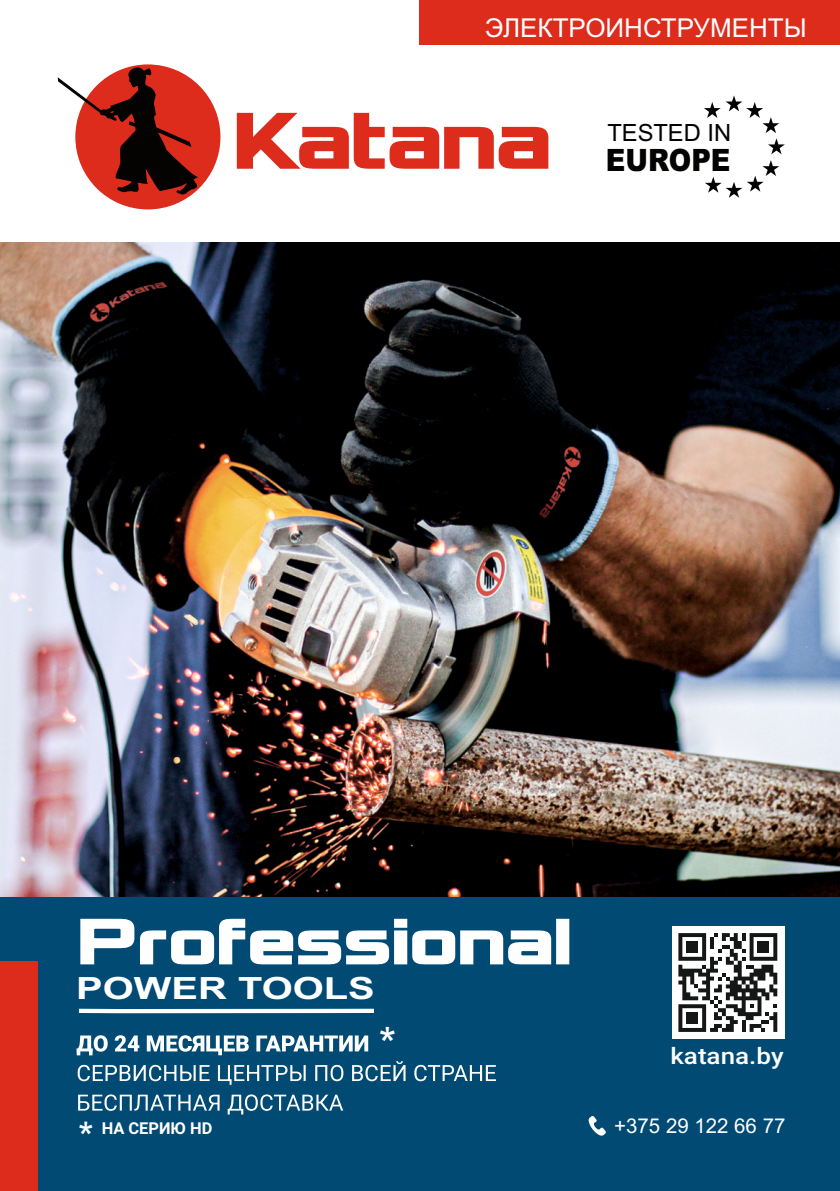
<style>
.page{position:relative;width:840px;height:1191px;background:#fff}
.page>*{position:absolute;margin:0;border:0;box-sizing:border-box;transform-origin:0 0}
.t1{font:46.8px "Arial";color:#fff}
.t2{font:41.8px "Arial";color:#fff}
.t3{font:900 30.8px "Arial";color:#040302;scale:.88 1}
.t4{font:700 30.6px "Arial";color:#fff;scale:1.3 1}
.t5{font:26px "Arial";color:#fff}
.t6{font:23.8px "Arial";color:#040302}
.t7{font:500 22.8px "Roboto";color:#fff;scale:1.14 1}
.t8{font:20.4px "Arial";color:#fff}
.t9{font:700 16.4px "Roboto";color:#fff}
</style>
<div class="page">
<div style="left:0;top:896px;width:839px;height:295px;background:#004a73"></div>
<div style="left:75px;top:64px;width:145px;height:145px;background:#dd2b1c;border-radius:50%"></div>
<svg style="left:237px;top:113px;width:311px;height:56px"></svg>
<svg style="left:58px;top:66px;width:140px;height:129px"></svg>
<div style="left:0;top:961px;width:38px;height:230px;background:#dd2b1c"></div>
<svg style="left:80px;top:918px;width:490px;height:47px"></svg>
<svg style="left:704px;top:95px;width:80px;height:59px"></svg>
<svg style="left:705px;top:160px;width:73px;height:38px"></svg>
<div style="left:419px;top:0;width:420px;height:45px;background:#dd2b1c"></div>
<img style="left:0;top:242px;width:839px;height:654px">
<svg style="left:76px;top:1035px;width:419px;height:79px"></svg>
<div style="left:671px;top:926px;width:113px;height:113px;background:#fff"></div>
<svg style="left:678px;top:933px;width:98px;height:99px"></svg>
<svg style="left:588px;top:1116px;width:17px;height:19px"></svg>
<svg style="left:78px;top:1008px;width:296px;height:6px"></svg>
<p class="t5" style="left:485px;top:18px;width:323px">ЭЛЕКТРОИНСТРУМЕНТЫ</p>
<p class="t6" style="left:607px;top:123px;width:125px">TESTED IN</p>
<p class="t3" style="left:605px;top:149px;width:143px">EUROPE</p>
<p class="t4" style="left:76px;top:976px;width:231px">POWER TOOLS</p>
<h2 class="t2" style="left:78px;top:1121px;width:17px">*</h2>
<p class="t9" style="left:102px;top:1122px;width:112px">НА СЕРИЮ HD</p>
<h1 class="t1" style="left:378px;top:1026px;width:19px">*</h1>
<p class="t7" style="left:670px;top:1047px;width:101px">katana.by</p>
<p class="t8" style="left:614px;top:1117px;width:173px">+375 29 122 66 77</p>
</div>
